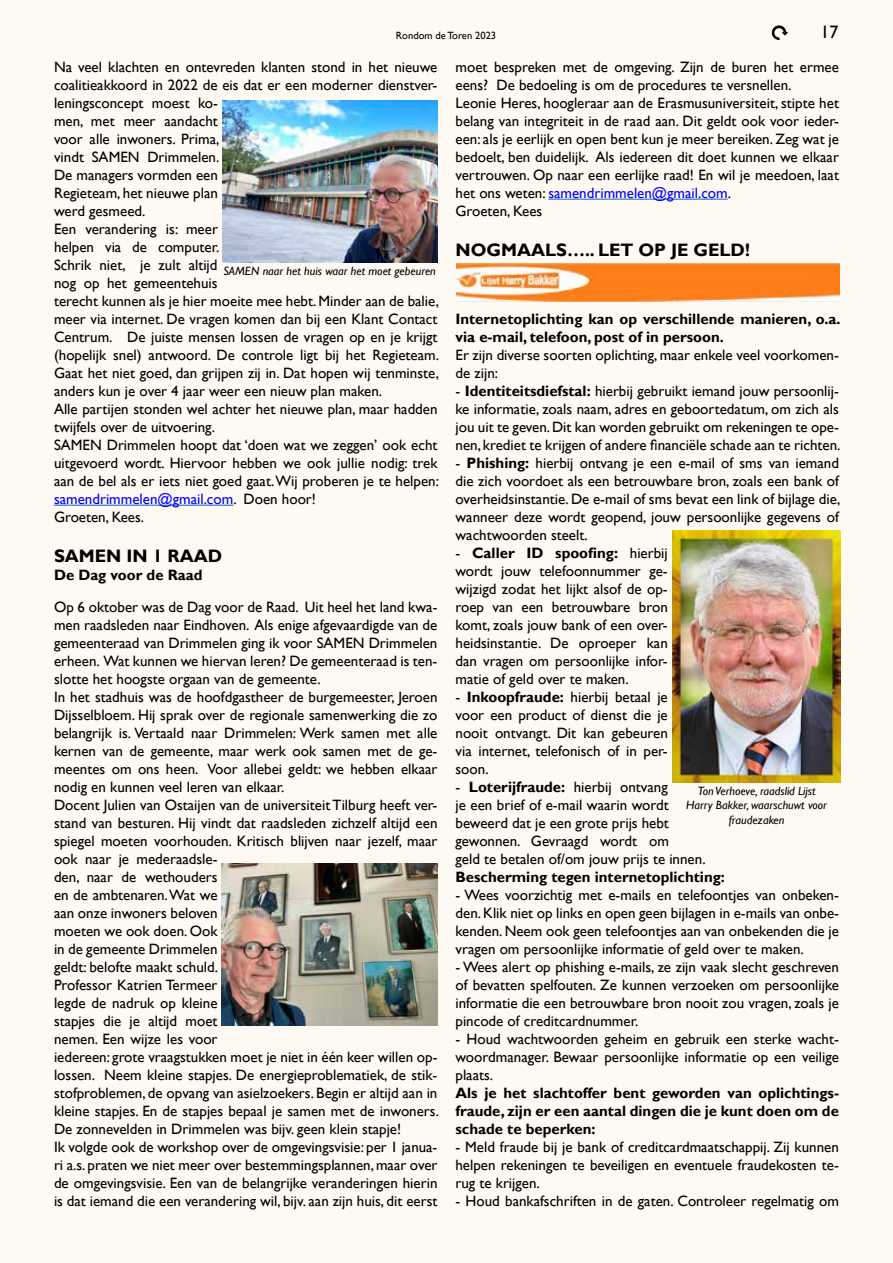
<style>
.page{position:relative;width:893px;height:1263px;background:#fff8f2}
.page>*{position:absolute;margin:0;border:0;box-sizing:border-box;transform-origin:0 0}
.t1{font:700 18px "Gill Sans";color:#000}
.t2{font:18px "Gill Sans";color:#000}
.t3{font:15px/18px "Gill Sans";color:#000;text-align:justify}
.t4{font:700 15px/18px "Gill Sans";color:#000}
.t5{font:italic 12px/14.4px "Gill Sans";color:#000;text-align:center}
.t6{font:10.5px "Gill Sans";color:#000}
.s1{color:#00f}
.s2{font-weight:700}
</style>
<div class="page">
<svg style="left:772px;top:26px;width:15px;height:14px"></svg>
<hr style="left:54px;top:505px;width:179px;height:1px;background:#0563c1">
<hr style="left:548px;top:199px;width:180px;height:1px;background:#0563c1">
<img style="left:222px;top:101px;width:216px;height:162px">
<img style="left:222px;top:863px;width:215px;height:162px">
<img style="left:456px;top:264px;width:383px;height:37px">
<img style="left:672px;top:530px;width:168px;height:252px">
<p class="t6" style="left:396px;top:29px;width:102px">Rondom de Toren 2023</p>
<p class="t2" style="left:820px;top:22px;width:19px">17</p>
<p class="t3" style="left:54px;top:58px;width:386px;text-align:left">Na veel klachten en ontevreden klanten stond in het nieuwe coalitieakkoord in 2022 de eis dat er een moderner dienstver&shy;leningsconcept moest ko-<br>men, met meer aandacht<br>voor alle inwoners. Prima,<br>vindt SAMEN Drimmelen.<br>De managers vormden een<br>Regieteam, het nieuwe plan<br>werd gesmeed.<br>Een verandering is: meer<br>helpen via de computer.<br>Schrik niet, je zult altijd<br>nog op het gemeentehuis<br>terecht kunnen als je hier moeite mee hebt. Minder aan de balie, meer via internet. De vragen komen dan bij een Klant Contact Centrum. De juiste mensen lossen de vragen op en je krijgt (hopelijk snel) antwoord. De controle ligt bij het Regieteam.<br>Gaat het niet goed, dan grijpen zij in. Dat hopen wij tenminste, anders kun je over 4 jaar weer een nieuw plan maken.<br>Alle partijen stonden wel achter het nieuwe plan, maar hadden twijfels over de uitvoering.<br>SAMEN Drimmelen hoopt dat ‘doen wat we zeggen’ ook echt uitgevoerd wordt. Hiervoor hebben we ook jullie nodig: trek aan de bel als er iets niet goed gaat. Wij proberen je te helpen: <span class="s1">samendrimmelen@gmail.com</span>. Doen hoor!<br>Groeten, Kees.</p>
<p class="t1" style="left:54px;top:545px;width:170px">SAMEN IN 1 RAAD</p>
<p class="t4" style="left:54px;top:566px;width:150px">De Dag voor de Raad</p>
<p class="t3" style="left:54px;top:598px;width:386px;text-align:left">Op 6 oktober was de Dag voor de Raad. Uit heel het land kwa&shy;men raadsleden naar Eindhoven. Als enige afgevaardigde van de gemeenteraad van Drimmelen ging ik voor SAMEN Drimmelen erheen. Wat kunnen we hiervan leren? De gemeenteraad is ten&shy;slotte het hoogste orgaan van de gemeente.<br>In het stadhuis was de hoofdgastheer de burgemeester, Jeroen Dijsselbloem. Hij sprak over de regionale samenwerking die zo belangrijk is. Vertaald naar Drimmelen: Werk samen met alle kernen van de gemeente, maar werk ook samen met de ge&shy;meentes om ons heen. Voor allebei geldt: we hebben elkaar nodig en kunnen veel leren van elkaar.<br>Docent Julien van Ostaijen van de universiteit Tilburg heeft ver&shy;stand van besturen. Hij vindt dat raadsleden zichzelf altijd een spiegel moeten voorhouden. Kritisch blijven naar jezelf, maar ook naar je mederaadsle-<br>den, naar de wethouders<br>en de ambtenaren. Wat we<br>aan onze inwoners beloven<br>moeten we ook doen. Ook<br>in de gemeente Drimmelen<br>geldt: belofte maakt schuld.<br>Professor Katrien Termeer<br>legde de nadruk op kleine<br>stapjes die je altijd moet<br>nemen. Een wijze les voor<br>iedereen: grote vraagstukken moet je niet in één keer willen op&shy;lossen. Neem kleine stapjes. De energieproblematiek, de stik&shy;stofproblemen, de opvang van asielzoekers. Begin er altijd aan in kleine stapjes. En de stapjes bepaal je samen met de inwoners.<br>De zonnevelden in Drimmelen was bijv. geen klein stapje!<br>Ik volgde ook de workshop over de omgevingsvisie: per 1 janua&shy;ri a.s. praten we niet meer over bestemmingsplannen, maar over de omgevingsvisie. Een van de belangrijke veranderingen hierin is dat iemand die een verandering wil, bijv. aan zijn huis, dit eerst</p>
<p class="t3" style="left:455px;top:58px;width:385px;text-align:left">moet bespreken met de omgeving. Zijn de buren het ermee eens? De bedoeling is om de procedures te versnellen.<br>Leonie Heres, hoogleraar aan de Erasmusuniversiteit, stipte het belang van integriteit in de raad aan. Dit geldt ook voor ieder&shy;een: als je eerlijk en open bent kun je meer bereiken. Zeg wat je bedoelt, ben duidelijk. Als iedereen dit doet kunnen we elkaar vertrouwen. Op naar een eerlijke raad! En wil je meedoen, laat het ons weten: <span class="s1">samendrimmelen@gmail.com</span>.<br>Groeten, Kees</p>
<p class="t1" style="left:455px;top:239px;width:296px">NOGMAALS….. LET OP JE GELD!</p>
<p class="t5" style="left:223px;top:264px;width:214px">SAMEN naar het huis waar het moet gebeuren</p>
<p class="t4" style="left:455px;top:310px;width:386px">Internetoplichting kan op verschillende manieren, o.a. via e-mail, telefoon, post of in persoon.</p>
<p class="t3" style="left:455px;top:346px;width:385px">Er zijn diverse soorten oplichting, maar enkele veel voorkomen&shy;de zijn:</p>
<p class="t3" style="left:455px;top:382px;width:386px">- <span class="s2">Identiteitsdiefstal:</span> hierbij gebruikt iemand jouw persoonlij&shy;ke informatie, zoals naam, adres en geboortedatum, om zich als jou uit te geven. Dit kan worden gebruikt om rekeningen te ope&shy;nen, krediet te krijgen of andere financiële schade aan te richten.</p>
<p class="t3" style="left:455px;top:454px;width:386px">- <span class="s2">Phishing:</span> hierbij ontvang je een e-mail of sms van iemand die zich voordoet als een betrouwbare bron, zoals een bank of overheidsinstantie. De e-mail of sms bevat een link of bijlage die, wanneer deze wordt geopend, jouw persoonlijke gegevens of wachtwoorden steelt.</p>
<p class="t3" style="left:455px;top:544px;width:214px">- <span class="s2">Caller ID spoofing:</span> hierbij wordt jouw telefoonnummer ge&shy;wijzigd zodat het lijkt alsof de op&shy;roep van een betrouwbare bron komt, zoals jouw bank of een over&shy;heidsinstantie. De oproeper kan dan vragen om persoonlijke infor&shy;matie of geld over te maken.</p>
<p class="t3" style="left:455px;top:688px;width:214px">- <span class="s2">Inkoopfraude:</span> hierbij betaal je voor een product of dienst die je nooit ontvangt. Dit kan gebeuren via internet, telefonisch of in per&shy;soon.</p>
<p class="t3" style="left:455px;top:778px;width:252px;text-align:left">- <span class="s2">Loterijfraude:</span> hierbij ontvang<br>je een brief of e-mail waarin wordt beweerd dat je een grote prijs hebt gewonnen. Gevraagd wordt om<br>geld te betalen of/om jouw prijs te innen.</p>
<p class="t4" style="left:455px;top:868px;width:271px">Bescherming tegen internetoplichting:</p>
<p class="t3" style="left:455px;top:886px;width:385px">- Wees voorzichtig met e-mails en telefoontjes van onbeken&shy;den.Klik niet op links en open geen bijlagen in e-mails van onbe&shy;kenden. Neem ook geen telefoontjes aan van onbekenden die je vragen om persoonlijke informatie of geld over te maken.</p>
<p class="t3" style="left:455px;top:958px;width:385px">- Wees alert op phishing e-mails, ze zijn vaak slecht geschreven of bevatten spelfouten. Ze kunnen verzoeken om persoonlijke informatie die een betrouwbare bron nooit zou vragen, zoals je pincode of creditcardnummer.</p>
<p class="t3" style="left:455px;top:1030px;width:385px">- Houd wachtwoorden geheim en gebruik een sterke wacht&shy;woordmanager. Bewaar persoonlijke informatie op een veilige plaats.</p>
<p class="t4" style="left:455px;top:1084px;width:385px;text-align:justify">Als je het slachtoffer bent geworden van oplichtings&shy;fraude, zijn er een aantal dingen die je kunt doen om de schade te beperken:</p>
<p class="t3" style="left:455px;top:1138px;width:385px">- Meld fraude bij je bank of creditcardmaatschappij. Zij kunnen helpen rekeningen te beveiligen en eventuele fraudekosten te&shy;rug te krijgen.</p>
<p class="t3" style="left:455px;top:1192px;width:385px">- Houd bankafschriften in de gaten. Controleer regelmatig om</p>
<p class="t5" style="left:686px;top:784px;width:142px">Ton Verhoeve, raadslid Lijst<br>Harry Bakker, waarschuwt voor fraudezaken</p>
</div>
